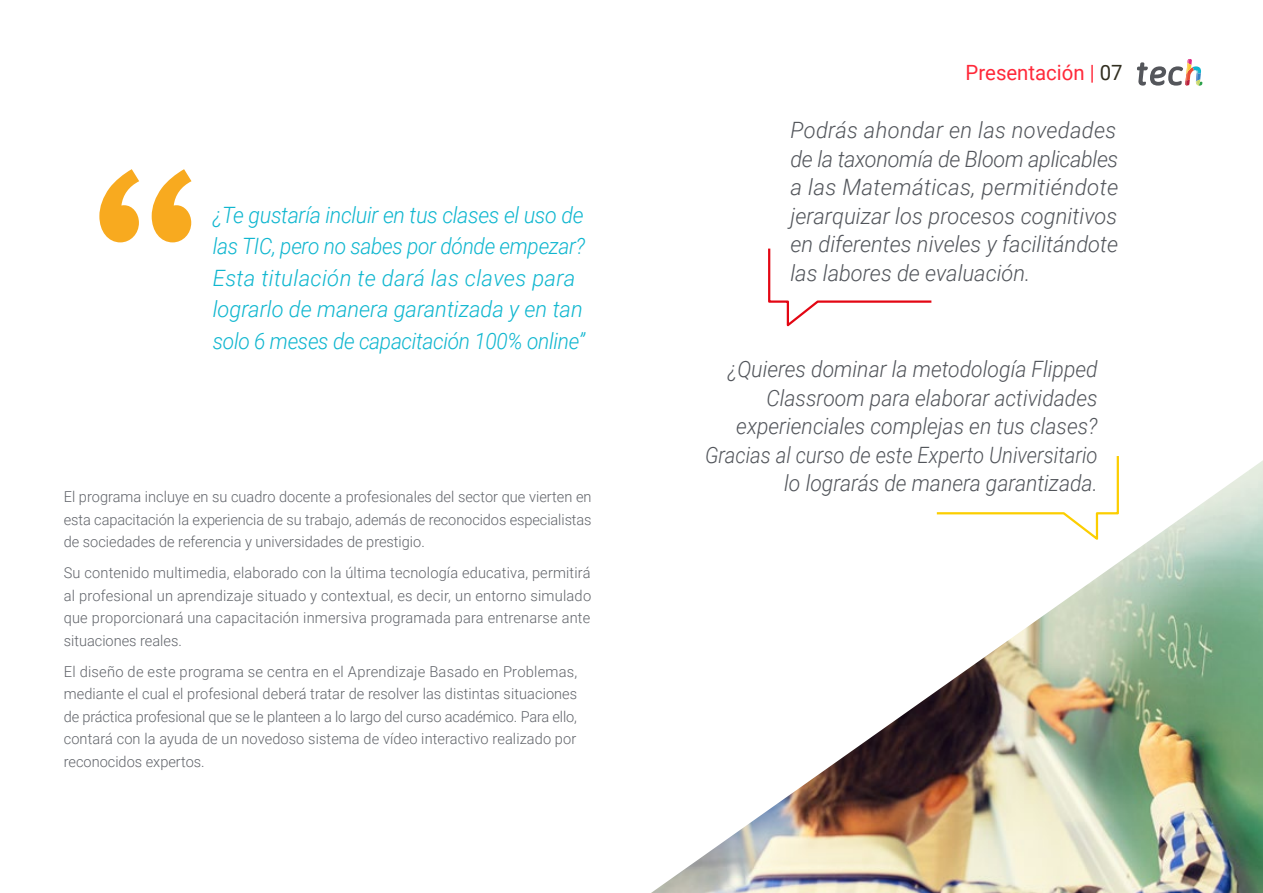
<style>
.page{position:relative;width:1263px;height:893px;background:#fff}
.page>*{position:absolute;margin:0;border:0;box-sizing:border-box;transform-origin:0 0}
.t1{font:italic 300 22.5px/28.5px "Roboto";color:#52555b;text-align:justify}
.t2{font:italic 300 22.5px/28.5px "Roboto";color:#52555b;text-align:right;scale:.94 1}
.t3{font:italic 300 22.5px/31.5px "Roboto";letter-spacing:-.015em;color:#0fb6cf;scale:.95 1}
.t4{font:21px "Roboto";color:#ff293a}
.t5{font:300 15px/22.5px "Roboto";color:#61646a;text-align:justify}
.s1{color:#312e20}
</style>
<div class="page">
<svg style="left:99px;top:169px;width:92px;height:73px"></svg>
<img style="left:651px;top:460px;width:612px;height:433px">
<svg style="left:934px;top:456px;width:186px;height:87px"></svg>
<svg style="left:768px;top:248px;width:164px;height:79px"></svg>
<svg style="left:1137px;top:59px;width:65px;height:27px"></svg>
<h1 class="t3" style="left:213px;top:198px;width:393px">¿Te gustaría incluir en tus clases el uso de las TIC, pero no sabes por dónde empezar?<br>Esta titulación te dará las claves para lograrlo de manera garantizada y en tan solo 6 meses de capacitación 100% online”</h1>
<p class="t5" style="left:64px;top:485px;width:529px">El programa incluye en su cuadro docente a profesionales del sector que vierten en esta capacitación la experiencia de su trabajo, además de reconocidos especialistas de sociedades de referencia y universidades de prestigio.</p>
<p class="t5" style="left:64px;top:561px;width:529px">Su contenido multimedia, elaborado con la última tecnología educativa, permitirá al profesional un aprendizaje situado y contextual, es decir, un entorno simulado que proporcionará una capacitación inmersiva programada para entrenarse ante situaciones reales.</p>
<p class="t5" style="left:64px;top:660px;width:515px">El diseño de este programa se centra en el Aprendizaje Basado en Problemas, mediante el cual el profesional deberá tratar de resolver las distintas situaciones de práctica profesional que se le planteen a lo largo del curso académico. Para ello, contará con la ayuda de un novedoso sistema de vídeo interactivo realizado por reconocidos expertos.</p>
<h2 class="t4" style="left:966px;top:57px;width:159px">Presentación | <span class="s1">07</span></h2>
<h1 class="t1" style="left:790px;top:115px;width:329px">Podrás ahondar en las novedades de la taxonomía de Bloom aplicables a las Matemáticas, permitiéndote jerarquizar los procesos cognitivos en diferentes niveles y facilitándote las labores de evaluación.</h1>
<h1 class="t2" style="left:705px;top:354px;width:419px">¿Quieres dominar la metodología Flipped Classroom para elaborar actividades experienciales complejas en tus clases?<br>Gracias al curso de este Experto Universitario lo lograrás de manera garantizada.</h1>
</div>
